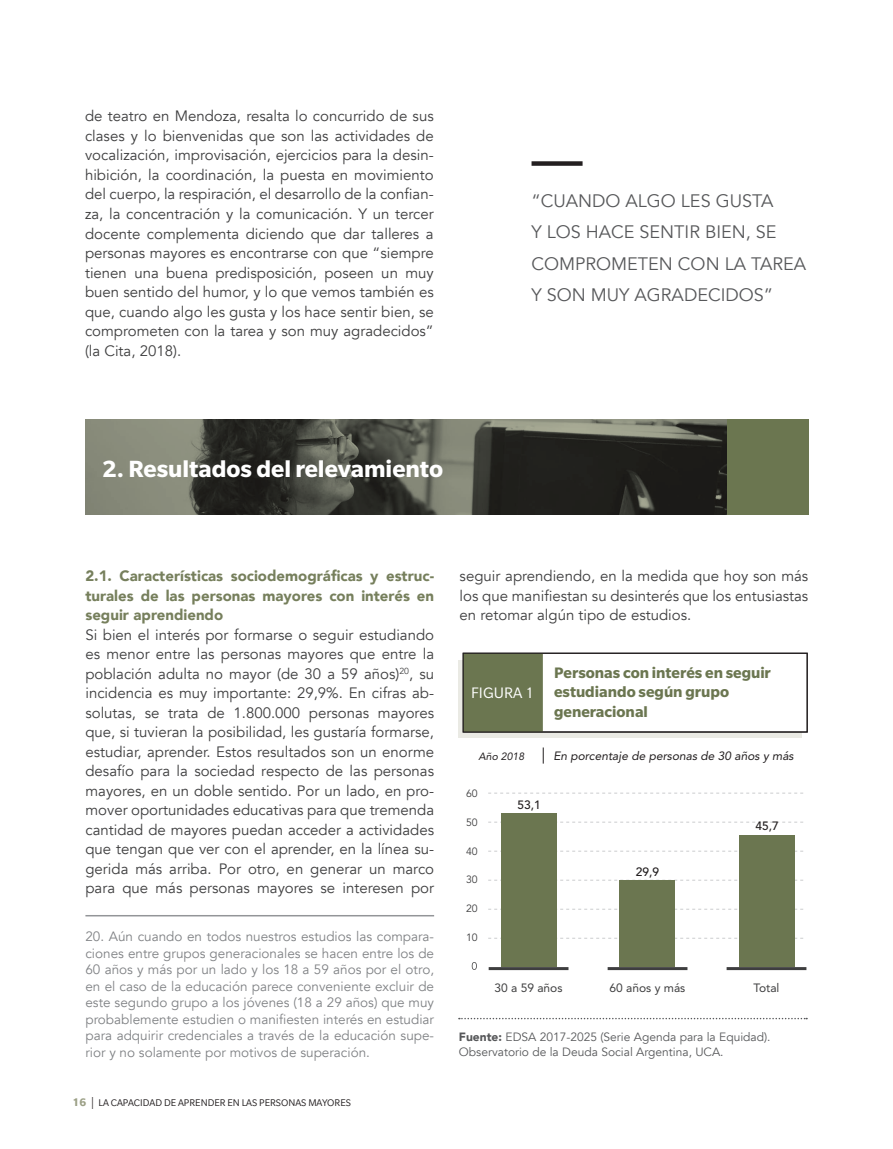
<style>
.page{position:relative;width:893px;height:1149px;background:#fff}
.page>*{position:absolute;margin:0;border:0;box-sizing:border-box;transform-origin:0 0}
.t1{font:700 25.5px "Slate Std";color:#fff}
.t2{font:18px/31.5px "Avenir";color:#57585a}
.t3{font:700 16.5px/19.5px "Slate";color:#6b7650}
.t4{font:16.5px "Slate";color:#fff}
.t5{font:15px/19.5px "Avenir";color:#3e3e3f;text-align:justify}
.t6{font:900 15px/19.5px "Avenir";color:#767f5c;text-align:justify}
.t7{font:13.5px/16.5px "Avenir";color:#808285;text-align:justify}
.t8{font:12px/15px "Avenir";color:#57585a}
.t9{font:italic 12px "Avenir";color:#231f20}
.t10{font:12px "Avenir";color:#3e3e3f}
.t11{font:500 12px "Avenir";color:#231f20}
.t12{font:10.5px "Slate";color:#231f20}
.t13{font:10.5px "Avenir";color:#3e3e3f}
.t14{font:italic 10.5px "Avenir";color:#231f20}
.s1{font-weight:700;font-size:12px;color:#9b9f85}
.s2{font-family:"Chaparral Pro";font-size:12px}
.s3{font-weight:900}
</style>
<div class="page">
<svg style="left:86px;top:419px;width:641px;height:96px;background:#4a4b42"></svg>
<div style="left:727px;top:419px;width:81px;height:96px;background:#6b7650"></div>
<hr style="left:85px;top:914px;width:349px;height:2px;background:#939598">
<svg style="left:459px;top:1017px;width:348px;height:1px"></svg>
<svg style="left:543px;top:747px;width:1px;height:16px"></svg>
<svg style="left:458px;top:659px;width:343px;height:78px;background:#cbcac5"></svg>
<div style="left:463px;top:653px;width:344px;height:78px;background:#fff"></div>
<div style="left:463px;top:653px;width:80px;height:79px;background:#6b7650"></div>
<div style="left:463px;top:652px;width:345px;height:80px;border:1px solid #231f20"></div>
<svg style="left:488px;top:792px;width:315px;height:1px"></svg>
<svg style="left:488px;top:937px;width:315px;height:1px"></svg>
<svg style="left:488px;top:821px;width:315px;height:1px"></svg>
<svg style="left:488px;top:879px;width:315px;height:1px"></svg>
<svg style="left:488px;top:850px;width:315px;height:1px"></svg>
<svg style="left:488px;top:908px;width:315px;height:1px"></svg>
<svg style="left:472px;top:962px;width:5px;height:7px"></svg>
<div style="left:501px;top:813px;width:56px;height:153px;background:#6b7650"></div>
<div style="left:620px;top:880px;width:55px;height:86px;background:#6b7650"></div>
<div style="left:739px;top:834px;width:56px;height:132px;background:#6b7650"></div>
<hr style="left:489px;top:966px;width:79px;height:3px;background:#3e3e3f">
<hr style="left:608px;top:966px;width:79px;height:3px;background:#3e3e3f">
<hr style="left:727px;top:966px;width:79px;height:3px;background:#3e3e3f">
<div style="left:531px;top:161px;width:52px;height:5px;background:#231f20"></div>
<p class="t5" style="left:85px;top:107px;width:350px">de teatro en Mendoza, resalta lo concurrido de sus clases y lo bienvenidas que son las actividades de vocalización, improvisación, ejercicios para la desin&shy;hibición, la coordinación, la puesta en movimiento del cuerpo, la respiración, el desarrollo de la confian&shy;za, la concentración y la comunicación. Y un tercer docente complementa diciendo que dar talleres a personas mayores es encontrarse con que “siempre tienen una buena predisposición, poseen un muy buen sentido del humor, y lo que vemos también es que, cuando algo les gusta y los hace sentir bien, se comprometen con la tarea y son muy agradecidos” (la Cita, 2018).</p>
<p class="t2" style="left:531px;top:185px;width:276px">“CUANDO ALGO LES GUSTA<br>Y LOS HACE SENTIR BIEN, SE<br>COMPROMETEN CON LA TAREA<br>Y SON MUY AGRADECIDOS”</p>
<h1 class="t1" style="left:102px;top:455px;width:342px">2. Resultados del relevamiento</h1>
<p class="t6" style="left:85px;top:565px;width:350px">2.1. Características sociodemográficas y estruc&shy;turales de las personas mayores con interés en seguir aprendiendo</p>
<p class="t5" style="left:85px;top:624px;width:350px">Si bien el interés por formarse o seguir estudiando es menor entre las personas mayores que entre la población adulta no mayor (de 30 a 59 años)<sup>20</sup>, su incidencia es muy importante: 29,9%. En cifras ab&shy;solutas, se trata de 1.800.000 personas mayores que, si tuvieran la posibilidad, les gustaría formarse, estudiar, aprender. Estos resultados son un enorme desafío para la sociedad respecto de las personas mayores, en un doble sentido. Por un lado, en pro&shy;mover oportunidades educativas para que tremenda cantidad de mayores puedan acceder a actividades que tengan que ver con el aprender, en la línea su&shy;gerida más arriba. Por otro, en generar un marco para que más personas mayores se interesen por</p>
<p class="t7" style="left:85px;top:928px;width:350px">20. Aún cuando en todos nuestros estudios las compara&shy;ciones entre grupos generacionales se hacen entre los de 60 años y más por un lado y los 18 a 59 años por el otro, en el caso de la educación parece conveniente excluir de este segundo grupo a los jóvenes (18 a 29 años) que muy probablemente estudien o manifiesten interés en estudiar para adquirir credenciales a través de la educación supe&shy;rior y no solamente por motivos de superación.</p>
<p class="t12" style="left:73px;top:1096px;width:280px"><span class="s1">16</span> <span class="s2">|</span> LA CAPACIDAD DE APRENDER EN LAS PERSONAS MAYORES</p>
<p class="t5" style="left:460px;top:566px;width:350px">seguir aprendiendo, en la medida que hoy son más los que manifiestan su desinterés que los entusiastas en retomar algún tipo de estudios.</p>
<p class="t4" style="left:471px;top:684px;width:64px">FIGURA 1</p>
<p class="t3" style="left:554px;top:662px;width:218px">Personas con interés en seguir estudiando según grupo generacional</p>
<p class="t14" style="left:478px;top:749px;width:47px">Año 2018</p>
<p class="t9" style="left:553px;top:747px;width:242px">En porcentaje de personas de 30 años y más</p>
<p class="t13" style="left:466px;top:786px;width:13px">60</p>
<p class="t13" style="left:466px;top:815px;width:13px">50</p>
<p class="t13" style="left:466px;top:844px;width:13px">40</p>
<p class="t13" style="left:466px;top:873px;width:13px">30</p>
<p class="t13" style="left:466px;top:901px;width:13px">20</p>
<p class="t13" style="left:466px;top:930px;width:13px">10</p>
<p class="t11" style="left:517px;top:793px;width:25px">53,1</p>
<p class="t11" style="left:636px;top:860px;width:25px">29,9</p>
<p class="t11" style="left:755px;top:815px;width:25px">45,7</p>
<p class="t10" style="left:494px;top:978px;width:70px">30 a 59 años</p>
<p class="t10" style="left:609px;top:978px;width:77px">60 años y más</p>
<p class="t10" style="left:753px;top:978px;width:28px">Total</p>
<p class="t8" style="left:459px;top:1029px;width:313px"><span class="s3">Fuente:</span> EDSA 2017-2025 (Serie Agenda para la Equidad).<br>Observatorio de la Deuda Social Argentina, UCA.</p>
</div>
